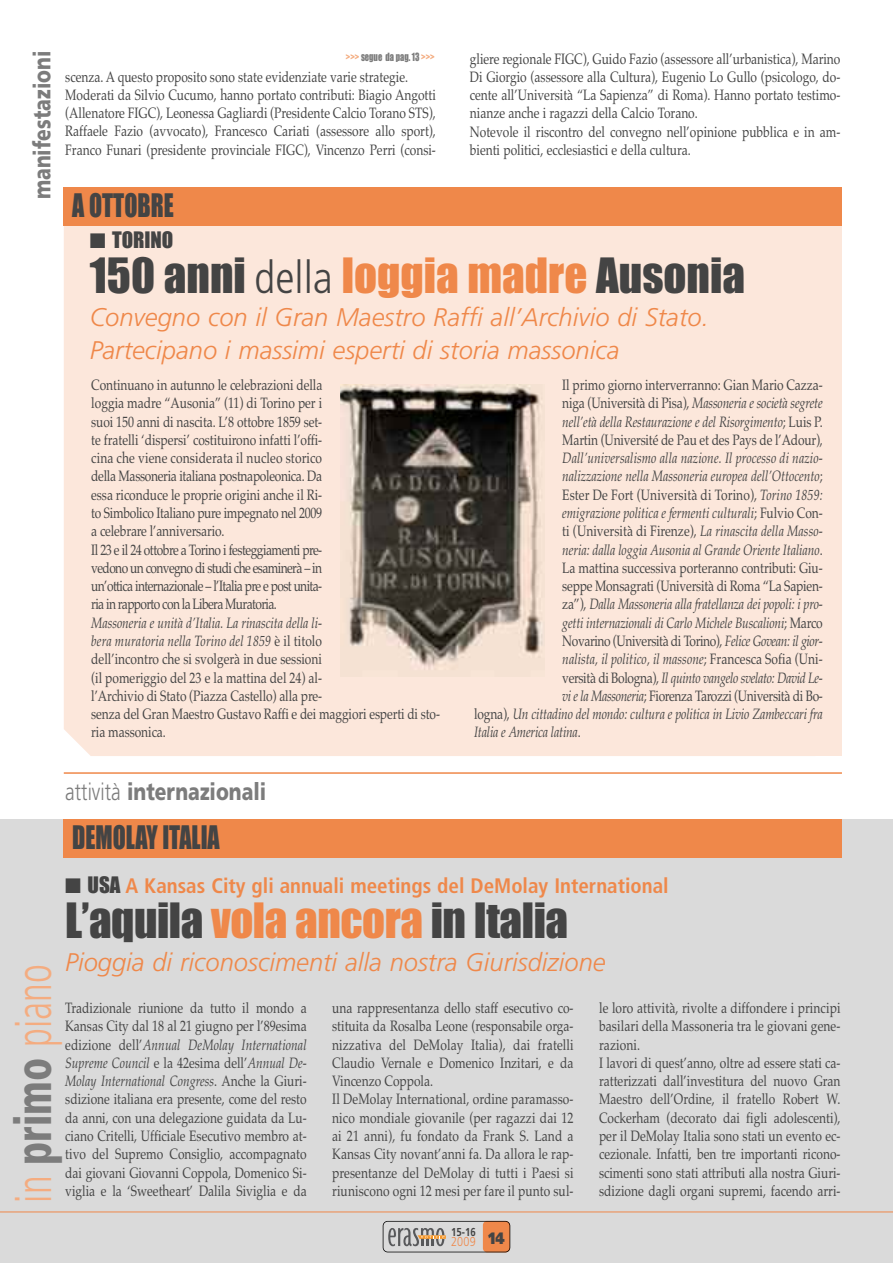
<style>
.page{position:relative;width:893px;height:1263px;background:#fff}
.page>*{position:absolute;margin:0;border:0;box-sizing:border-box;transform-origin:0 0}
.t1{font:300 condensed 50.7px "Frutiger";color:#f4ac80;scale:.8 1}
.t2{font:45px "Impact";color:#444}
.t3{font:30px "Impact";color:#444;scale:.8 1}
.t4{font:italic 300 25.5px/33px "Frutiger";color:#ef884a}
.t5{font:900 24px "Frutiger";color:#7c7c7c;scale:.8 1}
.t6{font:700 condensed 21px "Frutiger";color:#ef884a}
.t7{font:21px "Impact";color:#444}
.t8{font:900 16.5px "Frutiger";color:#444;scale:.8 1}
.t9{font:15px/18.3px "Palatino";color:#444;scale:.8 1}
.t10{font:15px/18.3px "Palatino";letter-spacing:-.02em;color:#444;scale:.8 1}
.t11{font:italic 15px "Palatino";letter-spacing:-.005em;color:#444;scale:.8 1}
.t12{font:15px "Palatino";letter-spacing:-.03em;color:#444;scale:.8 1}
.t13{font:italic 15px "Palatino";letter-spacing:-.03em;color:#444;scale:.8 1}
.t14{font:300 12.9px "Frutiger";color:#ef884a;scale:.84 1}
.t15{font:700 11.55px "Frutiger";color:#444;scale:.84 1}
.t16{font:10.5px "Impact";color:#7c7c7c;scale:.8 1}
.s1{color:#f4ac80}
.s2{font-family:"Frutiger";font-weight:300;font-stretch:condensed}
.s3{color:#ef884a}
.s4{font-style:italic}
.s5{font-style:normal}
.s6{font-weight:300}
.s7{color:#444}
.s8{font-family:"Impact";font-weight:400;font-stretch:normal;color:#444}
.s9{font-weight:900;color:#7c7c7c}
</style>
<div class="page">
<div style="left:0;top:819px;width:893px;height:444px;background:#dadada"></div>
<hr style="left:0;top:1211px;width:893px;height:1px;background:#ef884a">
<svg style="left:388px;top:1228px;width:58px;height:18px"></svg>
<div style="left:64px;top:819px;width:778px;height:39px;background:#ef884a"></div>
<div style="left:483px;top:1221px;width:27px;height:31px;background:#ef884a;border-radius:4px"></div>
<div style="left:383px;top:1221px;width:127px;height:31px;border:2px solid #000;border-radius:5px"></div>
<div style="left:64px;top:226px;width:778px;height:530px;background:#fce7db"></div>
<div style="left:423px;top:653px;width:419px;height:103px;background:#fce7db"></div>
<div style="left:64px;top:199px;width:328px;height:66px;background:#fce7db"></div>
<div style="left:64px;top:187px;width:778px;height:39px;background:#ef884a"></div>
<img style="left:340px;top:384px;width:204px;height:293px">
<hr style="left:64px;top:772px;width:778px;height:2px;background:#ef884a">
<h3 class="t5" style="left:33px;top:199px;width:187px;rotate:-90deg">manifestazioni</h3>
<p class="t16" style="left:346px;top:51px;width:112px"><span class="s1">&gt;&gt;&gt;</span> segue da pag. 13 <span class="s1">&gt;&gt;&gt;</span></p>
<p class="t9" style="left:65px;top:67px;width:465px">scenza. A questo proposito sono state evidenziate varie strategie.<br>Moderati da Silvio Cucumo, hanno portato contributi: Biagio Angotti (Allenatore FIGC), Leonessa Gagliardi (Presidente Calcio Torano STS), Raffaele Fazio (avvocato), Francesco Cariati (assessore allo sport), Franco Funari (presidente provinciale FIGC), Vincenzo Perri (consi-</p>
<h3 class="t3" style="left:72px;top:189px;width:128px">A OTTOBRE</h3>
<p class="t9" style="left:470px;top:49px;width:465px">gliere regionale FIGC), Guido Fazio (assessore all’urbanistica), Marino Di Giorgio (assessore alla Cultura), Eugenio Lo Gullo (psicologo, do&shy;cente all’Università “La Sapienza” di Roma). Hanno portato testimo&shy;nianze anche i ragazzi della Calcio Torano.<br>Notevole il riscontro del convegno nell’opinione pubblica e in am&shy;bienti politici, ecclesiastici e della cultura.</p>
<h3 class="t7" style="left:90px;top:229px;width:85px">■ TORINO</h3>
<h2 class="t2" style="left:90px;top:251px;width:657px">150 anni <span class="s2">della</span> <span class="s3">loggia madre</span> Ausonia</h2>
<h3 class="t4" style="left:90px;top:303px;width:621px">Convegno con il Gran Maestro Raffi all’Archivio di Stato.<br>Partecipano i massimi esperti di storia massonica</h3>
<p class="t10" style="left:91px;top:376px;width:290px">Continuano in autunno le celebrazioni della loggia madre “Ausonia” (11) di Torino per i suoi 150 anni di nascita. L’8 ottobre 1859 set&shy;te fratelli ‘dispersi’ costituirono infatti l’offi&shy;cina che viene considerata il nucleo storico della Massoneria italiana postnapoleonica. Da essa riconduce le proprie origini anche il Ri&shy;to Simbolico Italiano pure impegnato nel 2009 a celebrare l’anniversario.<br>Il 23 e il 24 ottobre a Torino i festeggiamenti pre&shy;vedono un convegno di studi che esaminerà – in un’ottica internazionale – l’Italia pre e post unita&shy;ria in rapporto con la Libera Muratoria.</p>
<p class="t9" style="left:91px;top:613px;width:437px"><span class="s4">Massoneria e unità d’Italia. La rinascita della li-<br>bera muratoria nella Torino del 1859</span> è il titolo<br>dell’incontro che si svolgerà in due sessioni<br>(il pomeriggio del 23 e la mattina del 24) al-<br>l’Archivio di Stato (Piazza Castello) alla pre-<br>senza del Gran Maestro Gustavo Raffi e dei maggiori esperti di sto&shy;ria massonica.</p>
<p class="t9" style="left:562px;top:376px;width:327px;text-align:justify">Il primo giorno interverranno: Gian Mario Cazza&shy;niga (Università di Pisa), <span class="s4">Massoneria e società segrete nell’età della Restaurazione e del Risorgimento</span>; Luis P.<br>Martin (Université de Pau et des Pays de l’Adour),</p>
<p class="t11" style="left:562px;top:449px;width:327px">Dall’universalismo alla nazione. Il processo di nazio-</p>
<p class="t11" style="left:562px;top:467px;width:327px">nalizzazione nella Massoneria europea dell’Ottocento<span class="s5">;</span></p>
<p class="t9" style="left:562px;top:485px;width:327px">Ester De Fort (Università di Torino), <span class="s4">Torino 1859:</span></p>
<p class="t11" style="left:562px;top:504px;width:327px">emigrazione politica e fermenti culturali<span class="s5">; Fulvio Con-</span></p>
<p class="t9" style="left:562px;top:522px;width:327px">ti (Università di Firenze), <span class="s4">La rinascita della Masso-</span></p>
<p class="t11" style="left:562px;top:541px;width:327px">neria: dalla loggia Ausonia al Grande Oriente Italiano<span class="s5">.</span></p>
<p class="t9" style="left:562px;top:558px;width:327px">La mattina successiva porteranno contributi: Giu-</p>
<p class="t9" style="left:562px;top:577px;width:327px">seppe Monsagrati (Università di Roma “La Sapien-</p>
<p class="t11" style="left:562px;top:595px;width:327px"><span class="s5">za”),</span> Dalla Massoneria alla fratellanza dei popoli: i pro-</p>
<p class="t11" style="left:562px;top:614px;width:327px">getti internazionali di Carlo Michele Buscalioni<span class="s5">; Marco</span></p>
<p class="t12" style="left:562px;top:632px;width:327px">Novarino (Università di Torino), <span class="s4">Felice Govean: il gior-</span></p>
<p class="t11" style="left:562px;top:650px;width:327px">nalista, il politico, il massone<span class="s5">; Francesca Sofia (Uni-</span></p>
<p class="t13" style="left:562px;top:669px;width:327px"><span class="s5">versità di Bologna),</span> Il quinto vangelo svelato: David Le-</p>
<p class="t12" style="left:562px;top:687px;width:327px"><span class="s4">vi e la Massoneria</span>; Fiorenza Tarozzi (Università di Bo-</p>
<p class="t11" style="left:474px;top:705px;width:438px"><span class="s5">logna),</span> Un cittadino del mondo: cultura e politica in Livio Zambeccari fra</p>
<p class="t11" style="left:474px;top:723px;width:135px">Italia e America latina<span class="s5">.</span></p>
<h3 class="t5" style="left:65px;top:782px;width:253px"><span class="s6">attività</span> internazionali</h3>
<h3 class="t3" style="left:72px;top:821px;width:186px">DEMOLAY ITALIA</h3>
<h3 class="t6" style="left:65px;top:878px;width:605px"><span class="s7">■</span> <span class="s8">USA</span> A Kansas City gli annuali meetings del DeMolay International</h3>
<h2 class="t2" style="left:65px;top:896px;width:504px">L’aquila <span class="s3">vola ancora</span> in Italia</h2>
<h3 class="t4" style="left:65px;top:948px;width:542px">Pioggia di riconoscimenti alla nostra Giurisdizione</h3>
<h1 class="t1" style="left:13px;top:1203px;width:299px;rotate:-90deg">in <span class="s9">primo</span> piano</h1>
<p class="t9" style="left:65px;top:999px;width:303px;text-align:justify">Tradizionale riunione da tutto il mondo a Kansas City dal 18 al 21 giugno per l’89esima edizione dell’<span class="s4">Annual DeMolay International Supreme Council</span> e la 42esima dell’<span class="s4">Annual De-Molay International Congress</span>. Anche la Giuri&shy;sdizione italiana era presente, come del resto da anni, con una delegazione guidata da Lu&shy;ciano Critelli, Ufficiale Esecutivo membro at&shy;tivo del Supremo Consiglio, accompagnato dai giovani Giovanni Coppola, Domenico Si&shy;viglia e la ‘Sweetheart’ Dalila Siviglia e da</p>
<p class="t9" style="left:332px;top:999px;width:303px">una rappresentanza dello staff esecutivo co&shy;stituita da Rosalba Leone (responsabile orga&shy;nizzativa del DeMolay Italia), dai fratelli Claudio Vernale e Domenico Inzitari, e da Vincenzo Coppola.<br>Il DeMolay International, ordine paramasso&shy;nico mondiale giovanile (per ragazzi dai 12 ai 21 anni), fu fondato da Frank S. Land a Kansas City novant’anni fa. Da allora le rap&shy;presentanze del DeMolay di tutti i Paesi si riuniscono ogni 12 mesi per fare il punto sul-</p>
<p class="t9" style="left:599px;top:999px;width:303px">le loro attività, rivolte a diffondere i principi basilari della Massoneria tra le giovani gene&shy;razioni.<br>I lavori di quest’anno, oltre ad essere stati ca&shy;ratterizzati dall’investitura del nuovo Gran Maestro dell’Ordine, il fratello Robert W.<br>Cockerham (decorato dai figli adolescenti), per il DeMolay Italia sono stati un evento ec&shy;cezionale. Infatti, ben tre importanti ricono&shy;scimenti sono stati attributi alla nostra Giuri&shy;sdizione dagli organi supremi, facendo arri-</p>
<p class="t15" style="left:451px;top:1227px;width:31px">15-16</p>
<p class="t14" style="left:451px;top:1237px;width:31px">2009</p>
<p class="t8" style="left:489px;top:1231px;width:22px">14</p>
</div>
